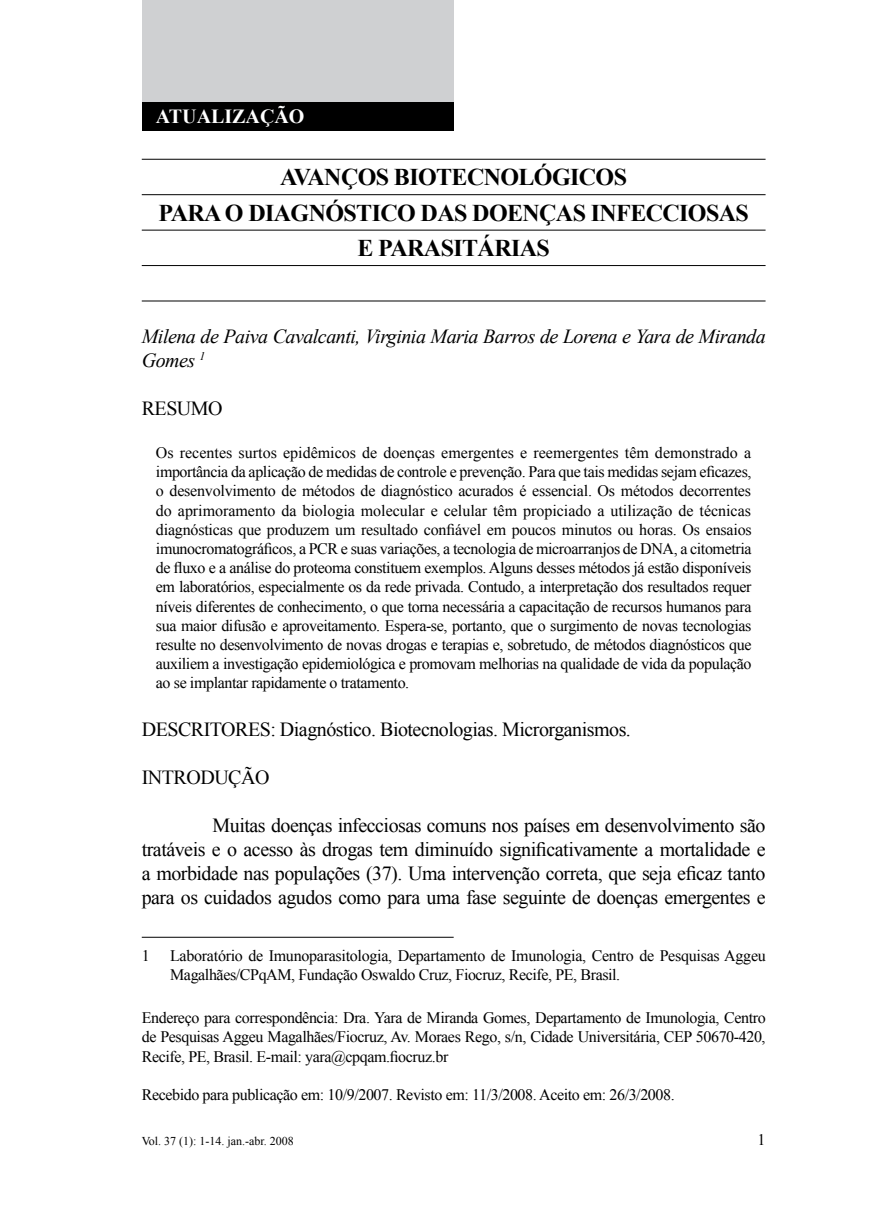
<style>
.page{position:relative;width:879px;height:1219px;background:#fff}
.page>*{position:absolute;margin:0;border:0;box-sizing:border-box;transform-origin:0 0}
.t1{font:700 24px/35.4px "Times New Roman";letter-spacing:-.025em;color:#000;text-align:center}
.t2{font:20px/24px "Times New Roman";letter-spacing:-.025em;color:#000;text-align:justify}
.t3{font:italic 20px/24px "Times New Roman";letter-spacing:-.025em;color:#000}
.t4{font:700 20px "Times New Roman";color:#fff}
.t5{font:16px/19.2px "Times New Roman";letter-spacing:-.025em;color:#000;text-align:justify}
.t6{font:12px "Times New Roman";color:#000}
</style>
<div class="page">
<div style="left:142px;top:0;width:312px;height:102px;background:#cfd0d2"></div>
<div style="left:142px;top:102px;width:312px;height:28px;background:#000"></div>
<hr style="left:142px;top:159px;width:623px;height:1px;background:#000">
<hr style="left:142px;top:194px;width:623px;height:1px;background:#000">
<hr style="left:142px;top:230px;width:623px;height:1px;background:#000">
<hr style="left:142px;top:265px;width:623px;height:1px;background:#000">
<hr style="left:142px;top:300px;width:623px;height:1px;background:#000">
<hr style="left:142px;top:937px;width:312px;height:1px;background:#000">
<p class="t4" style="left:156px;top:102px;width:150px">ATUALIZAÇÃO</p>
<h1 class="t1" style="left:158px;top:159px;width:592px">AVANÇOS BIOTECNOLÓGICOS<br>PARA O DIAGNÓSTICO DAS DOENÇAS INFECCIOSAS<br>E PARASITÁRIAS</h1>
<p class="t3" style="left:142px;top:324px;width:625px">Milena de Paiva Cavalcanti, Virginia Maria Barros de Lorena e Yara de Miranda<br>Gomes <sup>1</sup></p>
<p class="t2" style="left:142px;top:396px;width:82px">RESUMO</p>
<p class="t5" style="left:156px;top:443px;width:597px">Os recentes surtos epidêmicos de doenças emergentes e reemergentes têm demonstrado a importância da aplicação de medidas de controle e prevenção. Para que tais medidas sejam eficazes, o desenvolvimento de métodos de diagnóstico acurados é essencial. Os métodos decorrentes do aprimoramento da biologia molecular e celular têm propiciado a utilização de técnicas diagnósticas que produzem um resultado confiável em poucos minutos ou horas. Os ensaios imunocromatográficos, a PCR e suas variações, a tecnologia de microarranjos de DNA, a citometria de fluxo e a análise do proteoma constituem exemplos. Alguns desses métodos já estão disponíveis em laboratórios, especialmente os da rede privada. Contudo, a interpretação dos resultados requer níveis diferentes de conhecimento, o que torna necessária a capacitação de recursos humanos para sua maior difusão e aproveitamento. Espera-se, portanto, que o surgimento de novas tecnologias resulte no desenvolvimento de novas drogas e terapias e, sobretudo, de métodos diagnósticos que auxiliem a investigação epidemiológica e promovam melhorias na qualidade de vida da população ao se implantar rapidamente o tratamento.</p>
<p class="t2" style="left:142px;top:717px;width:491px">DESCRITORES: Diagnóstico. Biotecnologias. Microrganismos.</p>
<p class="t2" style="left:142px;top:765px;width:129px">INTRODUÇÃO</p>
<p class="t2" style="left:142px;top:813px;width:625px;text-indent:71px">Muitas doenças infecciosas comuns nos países em desenvolvimento são tratáveis e o acesso às drogas tem diminuído significativamente a mortalidade e a morbidade nas populações (37). Uma intervenção correta, que seja eficaz tanto para os cuidados agudos como para uma fase seguinte de doenças emergentes e</p>
<p class="t5" style="left:142px;top:945px;width:9px">1</p>
<p class="t5" style="left:170px;top:945px;width:597px">Laboratório de Imunoparasitologia, Departamento de Imunologia, Centro de Pesquisas Aggeu<br>Magalhães/CPqAM, Fundação Oswaldo Cruz, Fiocruz, Recife, PE, Brasil.</p>
<p class="t5" style="left:142px;top:1008px;width:625px">Endereço para correspondência: Dra. Yara de Miranda Gomes, Departamento de Imunologia, Centro de Pesquisas Aggeu Magalhães/Fiocruz, Av. Moraes Rego, s/n, Cidade Universitária, CEP 50670-420, Recife, PE, Brasil. E-mail: yara@cpqam.fiocruz.br</p>
<p class="t5" style="left:142px;top:1085px;width:534px">Recebido para publicação em: 10/9/2007. Revisto em: 11/3/2008. Aceito em: 26/3/2008.</p>
<p class="t6" style="left:142px;top:1133px;width:154px">Vol. 37 (1): 1-14. jan.-abr. 2008</p>
<p class="t5" style="left:757px;top:1130px;width:9px">1</p>
</div>
